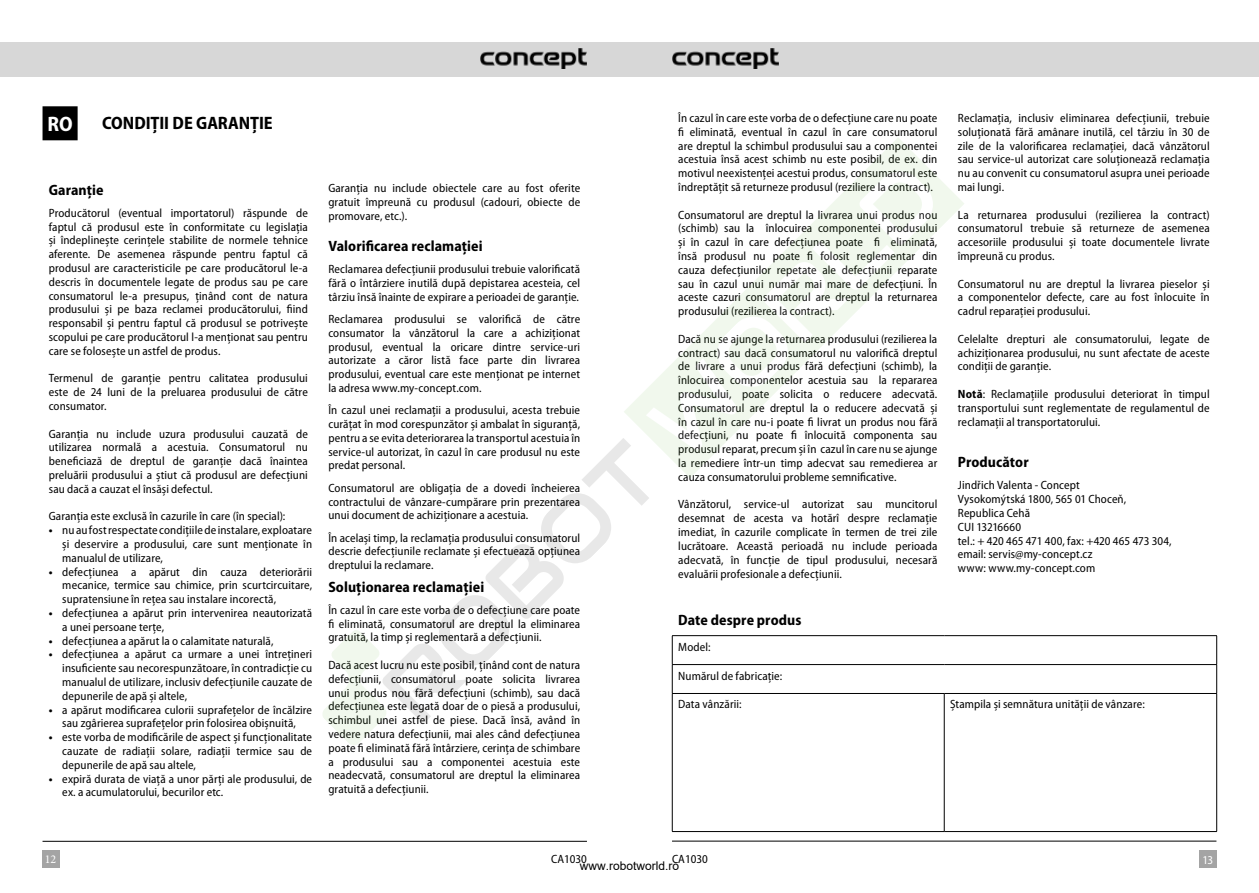
<style>
.page{position:relative;width:1259px;height:893px;background:#fff}
.page>*{position:absolute;margin:0;border:0;box-sizing:border-box;transform-origin:0 0}
.t1{font:700 semi-condensed 21px "Myriad Pro";color:#fff}
.t2{font:700 semi-condensed 18px "Myriad Pro";letter-spacing:-.005em;color:#000}
.t3{font:700 semi-condensed 15px "Myriad Pro";letter-spacing:.005em;color:#000}
.t4{font:semi-condensed 12px/13.8px "Myriad Pro";letter-spacing:.005em;color:#000;text-align:justify}
.t5{font:12px "Arial";color:#000}
.t6{font:12px "Minion Pro";color:#fff}
.t7{font:semi-condensed 12px "Myriad Pro";color:#fff}
.s1{font-weight:700}
</style>
<div class="page">
<div style="left:629px;top:43px;width:630px;height:34px;background:#d7d7d7"></div>
<div style="left:0;top:43px;width:629px;height:34px;background:#d7d7d7"></div>
<div style="left:43px;top:850px;width:17px;height:17px;background:#a4a4a4"></div>
<div style="left:1199px;top:850px;width:17px;height:17px;background:#a4a4a4"></div>
<hr style="left:672px;top:841px;width:544px;height:1px;background:#000">
<hr style="left:43px;top:841px;width:544px;height:1px;background:#000">
<img style="left:480px;top:48px;width:107px;height:21px">
<img style="left:672px;top:48px;width:106px;height:21px">
<div style="left:43px;top:107px;width:34px;height:33px;background:#000"></div>
<div style="left:43px;top:106px;width:35px;height:34px;border:2px solid #000"></div>
<svg style="left:1216px;top:636px;width:1px;height:57px"></svg>
<hr style="left:672px;top:635px;width:272px;height:1px;background:#000">
<hr style="left:944px;top:635px;width:273px;height:1px;background:#000">
<hr style="left:672px;top:664px;width:272px;height:1px;background:#000">
<hr style="left:944px;top:664px;width:273px;height:1px;background:#000">
<hr style="left:944px;top:694px;width:1px;height:137px;background:#000">
<hr style="left:672px;top:693px;width:272px;height:1px;background:#000">
<hr style="left:672px;top:694px;width:1px;height:137px;background:#000">
<hr style="left:944px;top:693px;width:273px;height:1px;background:#000">
<hr style="left:1216px;top:694px;width:1px;height:137px;background:#000">
<hr style="left:672px;top:831px;width:272px;height:1px;background:#000">
<hr style="left:944px;top:831px;width:273px;height:1px;background:#000">
<svg style="left:875px;top:138px;width:89px;height:87px"></svg>
<svg style="left:323px;top:161px;width:620px;height:587px"></svg>
<h1 class="t1" style="left:48px;top:113px;width:27px">RO</h1>
<p class="t4" style="left:678px;top:111px;width:261px">În cazul în care este vorba de o defecțiune care nu poate fi eliminată, eventual în cazul în care consumatorul are dreptul la schimbul produsului sau a componentei acestuia însă acest schimb nu este posibil, de ex. din motivul neexistenței acestui produs, consumatorul este îndreptățit să returneze produsul (reziliere la contract).</p>
<p class="t4" style="left:678px;top:208px;width:261px">Consumatorul are dreptul la livrarea unui produs nou (schimb) sau la înlocuirea componentei produsului și în cazul în care defecțiunea poate fi eliminată, însă produsul nu poate fi folosit reglementar din cauza defecțiunilor repetate ale defecțiunii reparate sau în cazul unui număr mai mare de defecțiuni. În aceste cazuri consumatorul are dreptul la returnarea produsului (rezilierea la contract).</p>
<p class="t4" style="left:678px;top:332px;width:261px">Dacă nu se ajunge la returnarea produsului (rezilierea la contract) sau dacă consumatorul nu valorifică dreptul de livrare a unui produs fără defecțiuni (schimb), la înlocuirea componentelor acestuia sau la repararea produsului, poate solicita o reducere adecvată.<br>Consumatorul are dreptul la o reducere adecvată și în cazul în care nu-i poate fi livrat un produs nou fără defecțiuni, nu poate fi înlocuită componenta sau produsul reparat, precum și în cazul în care nu se ajunge la remediere într-un timp adecvat sau remedierea ar cauza consumatorului probleme semnificative.</p>
<p class="t4" style="left:678px;top:498px;width:261px">Vânzătorul, service-ul autorizat sau muncitorul desemnat de acesta va hotărî despre reclamație imediat, în cazurile complicate în termen de trei zile lucrătoare. Această perioadă nu include perioada adecvată, în funcție de tipul produsului, necesară evaluării profesionale a defecțiunii.</p>
<p class="t4" style="left:958px;top:111px;width:253px">Reclamația, inclusiv eliminarea defecțiunii, trebuie soluționată fără amânare inutilă, cel târziu în 30 de zile de la valorificarea reclamației, dacă vânzătorul sau service-ul autorizat care soluționează reclamația nu au convenit cu consumatorul asupra unei perioade mai lungi.</p>
<p class="t4" style="left:958px;top:208px;width:253px">La returnarea produsului (rezilierea la contract) consumatorul trebuie să returneze de asemenea accesoriile produsului și toate documentele livrate împreună cu produs.</p>
<p class="t4" style="left:958px;top:277px;width:253px">Consumatorul nu are dreptul la livrarea pieselor și a componentelor defecte, care au fost înlocuite în cadrul reparației produsului.</p>
<p class="t4" style="left:958px;top:332px;width:253px">Celelalte drepturi ale consumatorului, legate de achiziționarea produsului, nu sunt afectate de aceste condiții de garanție.</p>
<p class="t4" style="left:958px;top:387px;width:253px"><span class="s1">Notă</span>: Reclamațiile produsului deteriorat în timpul transportului sunt reglementate de regulamentul de reclamații al transportatorului.</p>
<p class="t3" style="left:958px;top:454px;width:72px">Producător</p>
<p class="t4" style="left:958px;top:479px;width:215px;text-align:left">Jindřich Valenta - Concept<br>Vysokomýtská 1800, 565 01 Choceň,<br>Republica Cehă<br>CUI 13216660<br>tel.: + 420 465 471 400, fax: +420 465 473 304, email: servis@my-concept.cz<br>www: www.my-concept.com</p>
<h2 class="t2" style="left:102px;top:113px;width:172px">CONDIȚII DE GARANȚIE</h2>
<p class="t4" style="left:328px;top:182px;width:253px">Garanția nu include obiectele care au fost oferite gratuit împreună cu produsul (cadouri, obiecte de promovare, etc.).</p>
<p class="t3" style="left:328px;top:237px;width:156px">Valorificarea reclamației</p>
<p class="t4" style="left:328px;top:262px;width:253px">Reclamarea defecțiunii produsului trebuie valorificată fără o întârziere inutilă după depistarea acesteia, cel târziu însă înainte de expirare a perioadei de garanție.</p>
<p class="t4" style="left:328px;top:312px;width:253px">Reclamarea produsului se valorifică de către consumator la vânzătorul la care a achiziționat produsul, eventual la oricare dintre service-uri autorizate a căror listă face parte din livrarea produsului, eventual care este menționat pe internet la adresa www.my-concept.com.</p>
<p class="t4" style="left:328px;top:404px;width:253px">În cazul unei reclamații a produsului, acesta trebuie curățat în mod corespunzător și ambalat în siguranță, pentru a se evita deteriorarea la transportul acestuia în service-ul autorizat, în cazul în care produsul nu este predat personal.</p>
<p class="t4" style="left:328px;top:481px;width:253px">Consumatorul are obligația de a dovedi încheierea contractului de vânzare-cumpărare prin prezentarea unui document de achiziționare a acestuia.</p>
<p class="t4" style="left:328px;top:531px;width:253px">În același timp, la reclamația produsului consumatorul descrie defecțiunile reclamate și efectuează opțiunea dreptului la reclamare.</p>
<p class="t3" style="left:328px;top:578px;width:157px">Soluționarea reclamației</p>
<p class="t4" style="left:328px;top:603px;width:253px">În cazul în care este vorba de o defecțiune care poate fi eliminată, consumatorul are dreptul la eliminarea gratuită, la timp și reglementară a defecțiunii.</p>
<p class="t4" style="left:328px;top:658px;width:253px">Dacă acest lucru nu este posibil, ținând cont de natura defecțiunii, consumatorul poate solicita livrarea unui produs nou fără defecțiuni (schimb), sau dacă defecțiunea este legată doar de o piesă a produsului, schimbul unei astfel de piese. Dacă însă, având în vedere natura defecțiunii, mai ales când defecțiunea poate fi eliminată fără întârziere, cerința de schimbare a produsului sau a componentei acestuia este neadecvată, consumatorul are dreptul la eliminarea gratuită a defecțiunii.</p>
<p class="t3" style="left:49px;top:181px;width:56px">Garanție</p>
<p class="t4" style="left:49px;top:206px;width:261px">Producătorul (eventual importatorul) răspunde de faptul că produsul este în conformitate cu legislația și îndeplinește cerințele stabilite de normele tehnice aferente. De asemenea răspunde pentru faptul că produsul are caracteristicile pe care producătorul le-a descris în documentele legate de produs sau pe care consumatorul le-a presupus, ținând cont de natura produsului și pe baza reclamei producătorului, fiind responsabil și pentru faptul că produsul se potrivește scopului pe care producătorul l-a menționat sau pentru care se folosește un astfel de produs.</p>
<p class="t4" style="left:49px;top:372px;width:261px">Termenul de garanție pentru calitatea produsului este de 24 luni de la preluarea produsului de către consumator.</p>
<p class="t4" style="left:49px;top:427px;width:261px">Garanția nu include uzura produsului cauzată de utilizarea normală a acestuia. Consumatorul nu beneficiază de dreptul de garanție dacă înaintea preluării produsului a știut că produsul are defecțiuni sau dacă a cauzat el însăși defectul.</p>
<p class="t4" style="left:49px;top:510px;width:238px">Garanția este exclusă în cazurile în care (în special):</p>
<p class="t4" style="left:62px;top:524px;width:251px;text-indent:-14px"><span class="s1">•</span> nu au fost respectate condițiile de instalare, exploatare și deservire a produsului, care sunt menționate în manualul de utilizare,</p>
<p class="t4" style="left:62px;top:565px;width:251px;text-indent:-14px"><span class="s1">•</span> defecțiunea a apărut din cauza deteriorării mecanice, termice sau chimice, prin scurtcircuitare, supratensiune în rețea sau instalare incorectă,</p>
<p class="t4" style="left:62px;top:606px;width:251px;text-indent:-13px"><span class="s1">•</span> defecțiunea a apărut prin intervenirea neautorizată a unei persoane terțe,</p>
<p class="t4" style="left:49px;top:634px;width:226px"><span class="s1">•</span> defecțiunea a apărut la o calamitate naturală,</p>
<p class="t4" style="left:62px;top:648px;width:251px;text-indent:-14px"><span class="s1">•</span> defecțiunea a apărut ca urmare a unei întrețineri insuficiente sau necorespunzătoare, în contradicție cu manualul de utilizare, inclusiv defecțiunile cauzate de depunerile de apă și altele,</p>
<p class="t4" style="left:49px;top:703px;width:265px;text-align:center"><span class="s1">•</span> a apărut modificarea culorii suprafețelor de încălzire sau zgârierea suprafețelor prin folosirea obișnuită,</p>
<p class="t4" style="left:62px;top:731px;width:251px;text-indent:-13px"><span class="s1">•</span> este vorba de modificările de aspect și funcționalitate cauzate de radiații solare, radiații termice sau de depunerile de apă sau altele,</p>
<p class="t4" style="left:62px;top:772px;width:251px;text-indent:-14px"><span class="s1">•</span> expiră durata de viață a unor părți ale produsului, de ex. a acumulatorului, becurilor etc.</p>
<p class="t3" style="left:678px;top:611px;width:125px">Date despre produs</p>
<p class="t4" style="left:678px;top:640px;width:34px">Model:</p>
<p class="t4" style="left:678px;top:669px;width:105px">Numărul de fabricație:</p>
<p class="t4" style="left:678px;top:698px;width:65px">Data vânzării:</p>
<p class="t4" style="left:950px;top:698px;width:196px">Ștampila și semnătura unității de vânzare:</p>
<p class="t6" style="left:45px;top:852px;width:13px">12</p>
<p class="t4" style="left:551px;top:852px;width:37px">CA1030</p>
<p class="t4" style="left:672px;top:852px;width:37px">CA1030</p>
<p class="t7" style="left:1202px;top:853px;width:12px">13</p>
<p class="t5" style="left:580px;top:857px;width:101px">www.robotworld.ro</p>
</div>
